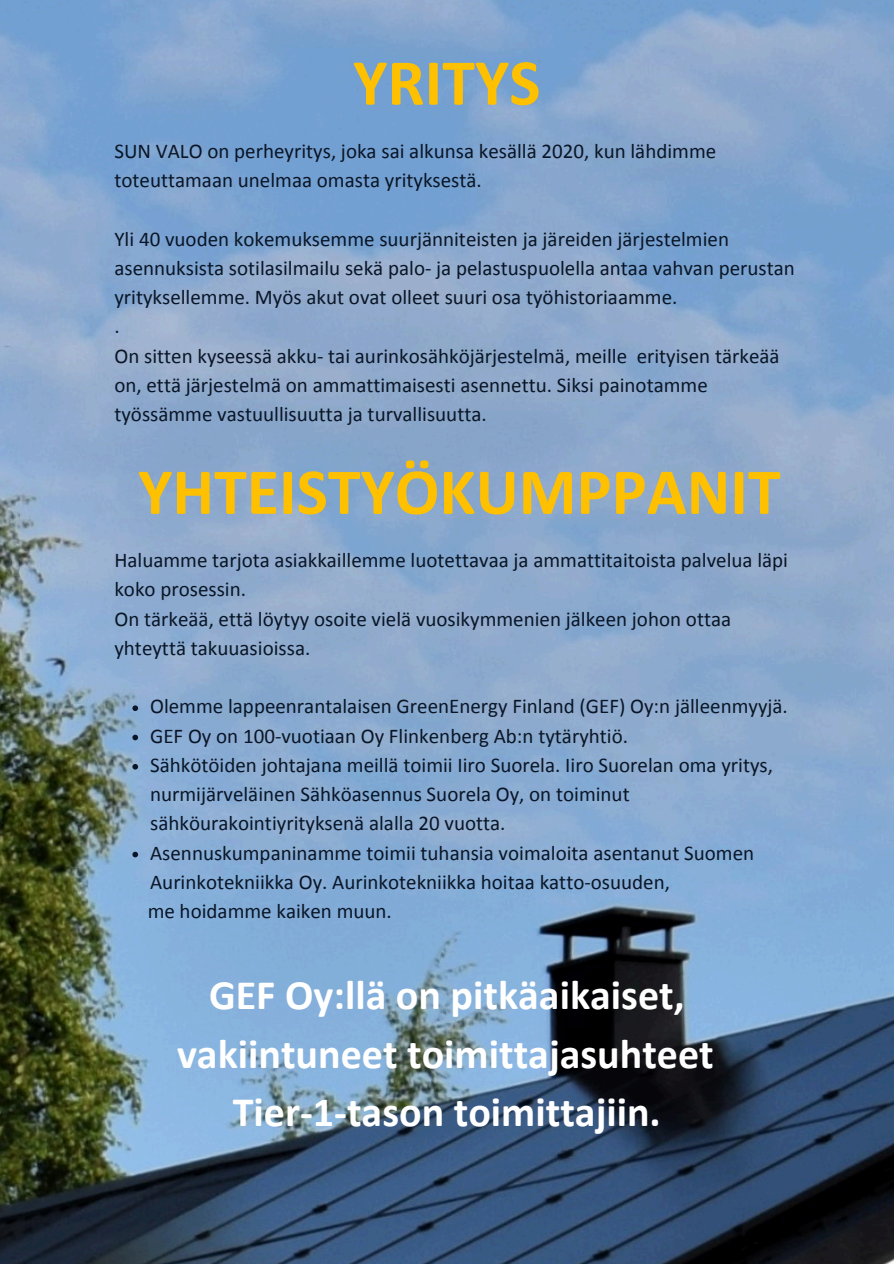
<style>
.page{position:relative;width:894px;height:1264px;background:#fff}
.page>*{position:absolute;margin:0;border:0;box-sizing:border-box;transform-origin:0 0}
.t1{font:700 66px "Calibri";color:#ffc000}
.t2{font:700 42px/58.5px "Calibri";color:#fff;text-align:center}
.t3{font:21px/29.2px "Calibri";color:#0a1627}
</style>
<div class="page">
<img style="left:0;top:0;width:893px;height:1263px">
<svg style="left:132px;top:705px;width:6px;height:6px"></svg>
<svg style="left:132px;top:734px;width:6px;height:6px"></svg>
<svg style="left:132px;top:764px;width:6px;height:5px"></svg>
<svg style="left:132px;top:851px;width:6px;height:6px"></svg>
<h1 class="t1" style="left:353px;top:55px;width:189px">YRITYS</h1>
<p class="t3" style="left:114px;top:138px;width:603px">SUN VALO on perheyritys, joka sai alkunsa kesällä 2020, kun lähdimme toteuttamaan unelmaa omasta yrityksestä.</p>
<p class="t3" style="left:114px;top:226px;width:681px">Yli 40 vuoden kokemuksemme suurjänniteisten ja järeiden järjestelmien asennuksista sotilasilmailu sekä palo- ja pelastuspuolella antaa vahvan perustan yrityksellemme. Myös akut ovat olleet suuri osa työhistoriaamme.</p>
<p class="t3" style="left:114px;top:313px;width:7px">.</p>
<p class="t3" style="left:114px;top:343px;width:666px">On sitten kyseessä akku- tai aurinkosähköjärjestelmä, meille erityisen tärkeää on, että järjestelmä on ammattimaisesti asennettu. Siksi painotamme työssämme vastuullisuutta ja turvallisuutta.</p>
<h1 class="t1" style="left:138px;top:464px;width:643px">YHTEISTYÖKUMPPANIT</h1>
<p class="t3" style="left:114px;top:547px;width:675px">Haluamme tarjota asiakkaillemme luotettavaa ja ammattitaitoista palvelua läpi koko prosessin.</p>
<p class="t3" style="left:114px;top:605px;width:618px">On tärkeää, että löytyy osoite vielä vuosikymmenien jälkeen johon ottaa yhteyttä takuuasioissa.</p>
<p class="t3" style="left:150px;top:693px;width:639px">Olemme lappeenrantalaisen GreenEnergy Finland (GEF) Oy:n jälleenmyyjä.</p>
<p class="t3" style="left:150px;top:722px;width:479px">GEF Oy on 100-vuotiaan Oy Flinkenberg Ab:n tytäryhtiö.</p>
<p class="t3" style="left:150px;top:752px;width:624px">Sähkötöiden johtajana meillä toimii Iiro Suorela. Iiro Suorelan oma yritys, nurmijärveläinen Sähköasennus Suorela Oy, on toiminut sähköurakointiyrityksenä alalla 20 vuotta.</p>
<p class="t3" style="left:150px;top:839px;width:605px">Asennuskumpaninamme toimii tuhansia voimaloita asentanut Suomen<br>Aurinkotekniikka Oy. Aurinkotekniikka hoitaa katto-osuuden,</p>
<p class="t3" style="left:148px;top:898px;width:245px">me hoidamme kaiken muun.</p>
<h2 class="t2" style="left:177px;top:969px;width:538px">GEF Oy:llä on pitkäaikaiset, vakiintuneet toimittajasuhteet<br>Tier-1-tason toimittajiin.</h2>
</div>
